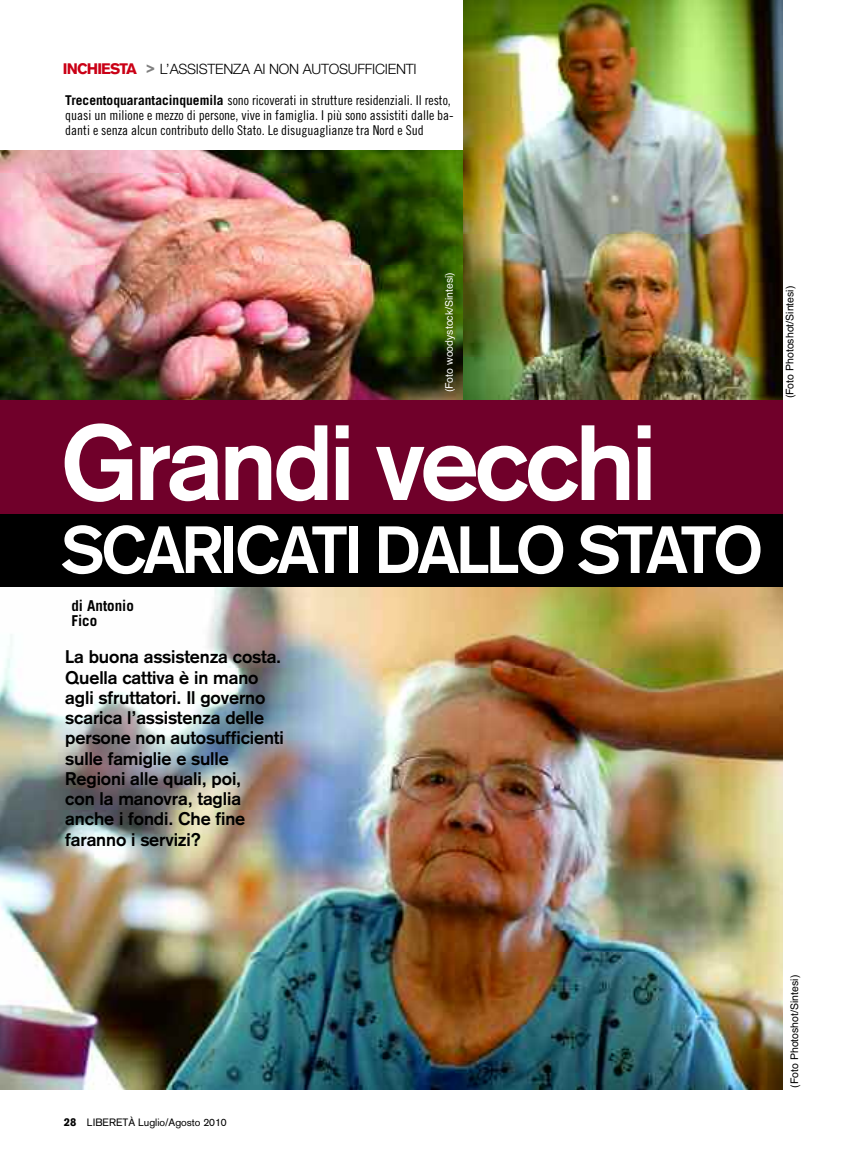
<style>
.page{position:relative;width:851px;height:1170px;background:#fff}
.page>*{position:absolute;margin:0;border:0;box-sizing:border-box;transform-origin:0 0}
.t1{font:700 104.85px "Akzidenz Grotesk";letter-spacing:-.04em;color:#fff}
.t2{font:700 65.4px "Akzidenz Grotesk";letter-spacing:-.045em;color:#fff}
.t3{font:700 18px/20.2px "Akzidenz Grotesk";letter-spacing:-.005em;color:#000}
.t4{font:700 15px/15px "Trade Gothic";color:#000}
.t5{font:300 14.25px "Helvetica Neue";letter-spacing:-.015em;color:#000}
.t6{font:13.5px/15px "Trade Gothic Cond Eighteen";color:#000}
.t7{font:10.5px "Helvetica";color:#000}
.t8{font:10.5px "Akzidenz Grotesk";color:#000}
.t9{font:10.5px "Helvetica";color:#fff}
.s1{font-family:"Akzidenz Grotesk";font-weight:900;font-size:15px;color:#ca0016}
.s2{font-family:"Formata";font-weight:700;font-stretch:condensed;font-size:15px;color:#808080}
.s3{font-family:"Trade Gothic";font-weight:700}
.s4{font-weight:900;font-size:11.25px}
</style>
<div class="page">
<div style="left:0;top:363px;width:782px;height:224px;background:#70002a"></div>
<img style="left:0;top:587px;width:782px;height:502px">
<img style="left:0;top:150px;width:463px;height:250px">
<img style="left:463px;top:0;width:319px;height:400px">
<div style="left:0;top:514px;width:782px;height:73px;background:#000"></div>
<p class="t5" style="left:63px;top:60px;width:355px"><span class="s1">INCHIESTA</span> <span class="s2">&gt;</span> L’ASSISTENZA AI NON AUTOSUFFICIENTI</p>
<p class="t6" style="left:65px;top:94px;width:390px"><span class="s3">Trecentoquarantacinquemila</span> sono ricoverati in strutture residenziali. Il resto, quasi un milione e mezzo di persone, vive in famiglia. I più sono assistiti dalle ba&shy;danti e senza alcun contributo dello Stato. Le disuguaglianze tra Nord e Sud</p>
<p class="t9" style="left:443px;top:392px;width:122px;rotate:-90deg">(Foto woodystock/Sintesi)</p>
<h1 class="t1" style="left:61px;top:425px;width:597px">Grandi vecchi</h1>
<h2 class="t2" style="left:62px;top:526px;width:702px">SCARICATI DALLO STATO</h2>
<p class="t4" style="left:71px;top:600px;width:64px">di Antonio<br>Fico</p>
<p class="t3" style="left:65px;top:648px;width:220px">La buona assistenza costa.<br>Quella cattiva è in mano agli sfruttatori. Il governo scarica l’assistenza delle persone non autosufficienti sulle famiglie e sulle<br>Regioni alle quali, poi,<br>con la manovra, taglia anche i fondi. Che fine faranno i servizi?</p>
<p class="t7" style="left:783px;top:398px;width:114px;rotate:-90deg">(Foto Photoshot/Sintesi)</p>
<p class="t8" style="left:64px;top:1117px;width:164px"><span class="s4">28</span> LIBERETÀ Luglio/Agosto 2010</p>
<p class="t7" style="left:788px;top:1087px;width:114px;rotate:-90deg">(Foto Photoshot/Sintesi)</p>
</div>
